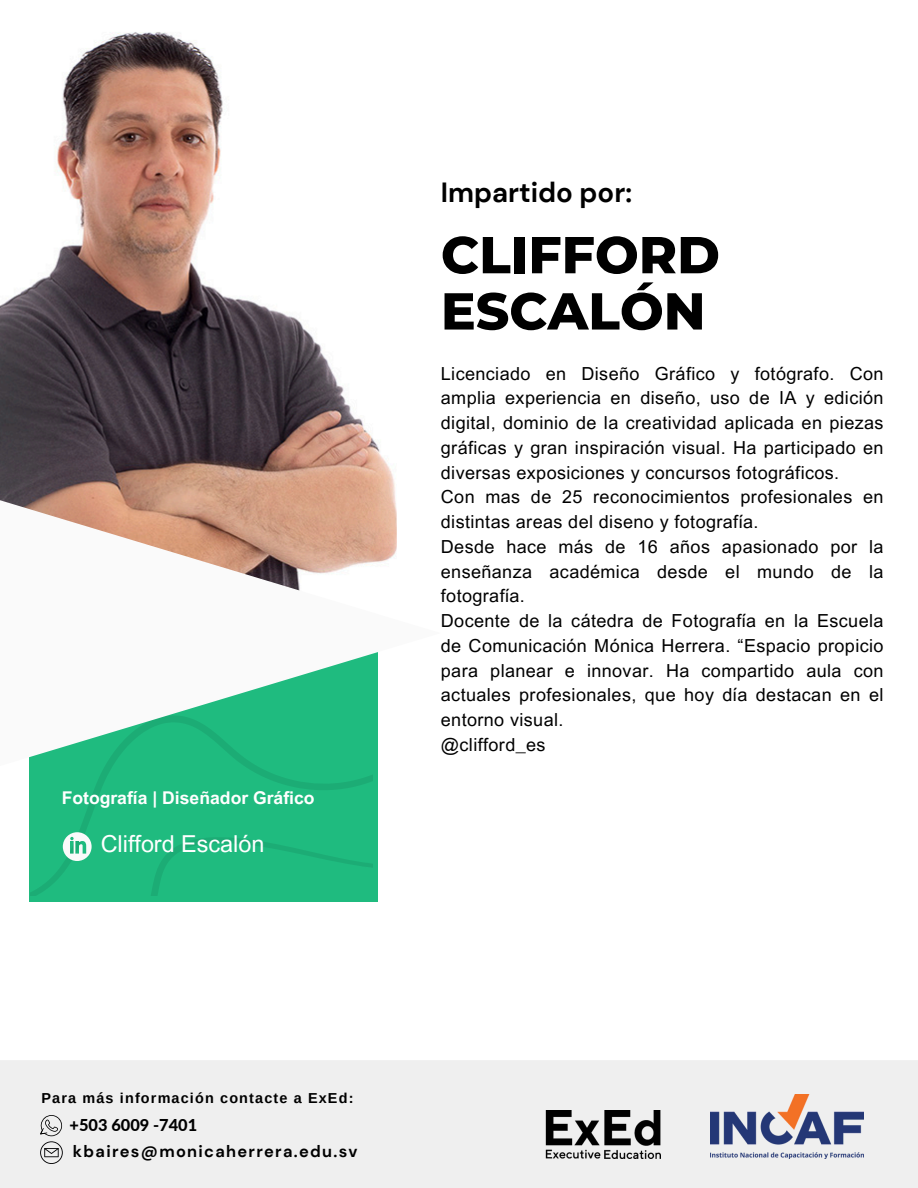
<style>
.page{position:relative;width:918px;height:1188px;background:#fff}
.page>*{position:absolute;margin:0;border:0;box-sizing:border-box;transform-origin:0 0}
.t1{font:800 51.9px/56.2px "Montserrat";color:#000}
.t2{font:700 27.75px "DM Sans";color:#000}
.t3{font:23.4px "Arial MT Pro";color:#fff}
.t4{font:18px/24.8px "Arial MT Pro";letter-spacing:.02em;color:#000}
.t5{font:700 17.55px "Arial MT Pro";color:#fff}
.t6{font:700 16.35px "DM Sans";letter-spacing:.08em;color:#000}
.t7{font:800 16.35px "Lato";color:#000}
.t8{font:700 14.4px "Arimo";letter-spacing:.08em;color:#000}
</style>
<div class="page">
<div style="left:31px;top:771px;width:342px;height:125px;background:#1fbb7f"></div>
<svg style="left:128px;top:837px;width:245px;height:59px"></svg>
<img style="left:0;top:32px;width:395px;height:463px">
<svg style="left:63px;top:832px;width:29px;height:29px"></svg>
<svg style="left:0;top:495px;width:397px;height:276px"></svg>
<div style="left:0;top:1060px;width:918px;height:128px;background:#efefef"></div>
<svg style="left:40px;top:1115px;width:23px;height:49px"></svg>
<img style="left:527px;top:1110px;width:133px;height:49px">
<img style="left:710px;top:1095px;width:153px;height:64px">
<h4 class="t5" style="left:62px;top:792px;width:255px">Fotografía | Diseñador Gráfico</h4>
<p class="t3" style="left:101px;top:835px;width:165px">Clifford Escalón</p>
<h2 class="t2" style="left:441px;top:175px;width:193px">Impartido por:</h2>
<h3 class="t1" style="left:441px;top:227px;width:281px">CLIFFORD<br>ESCALÓN</h3>
<p class="t4" style="left:441px;top:363px;width:444px">Licenciado en Diseño Gráfico y fotógrafo. Con amplia experiencia en diseño, uso de IA y edición digital, dominio de la creatividad aplicada en piezas gráficas y gran inspiración visual. Ha participado en diversas exposiciones y concursos fotográficos.<br>Con mas de 25 reconocimientos profesionales en distintas areas del diseno y fotografía.<br>Desde hace más de 16 años apasionado por la enseñanza académica desde el mundo de la fotografía.<br>Docente de la cátedra de Fotografía en la Escuela de Comunicación Mónica Herrera. “Espacio propicio para planear e innovar. Ha compartido aula con actuales profesionales, que hoy día destacan en el entorno visual.<br>@clifford_es</p>
<p class="t8" style="left:42px;top:1090px;width:313px">Para más información contacte a ExEd:</p>
<h4 class="t7" style="left:70px;top:1115px;width:129px">+503 6009 -7401</h4>
<p class="t6" style="left:73px;top:1141px;width:286px">kbaires@monicaherrera.edu.sv</p>
</div>
